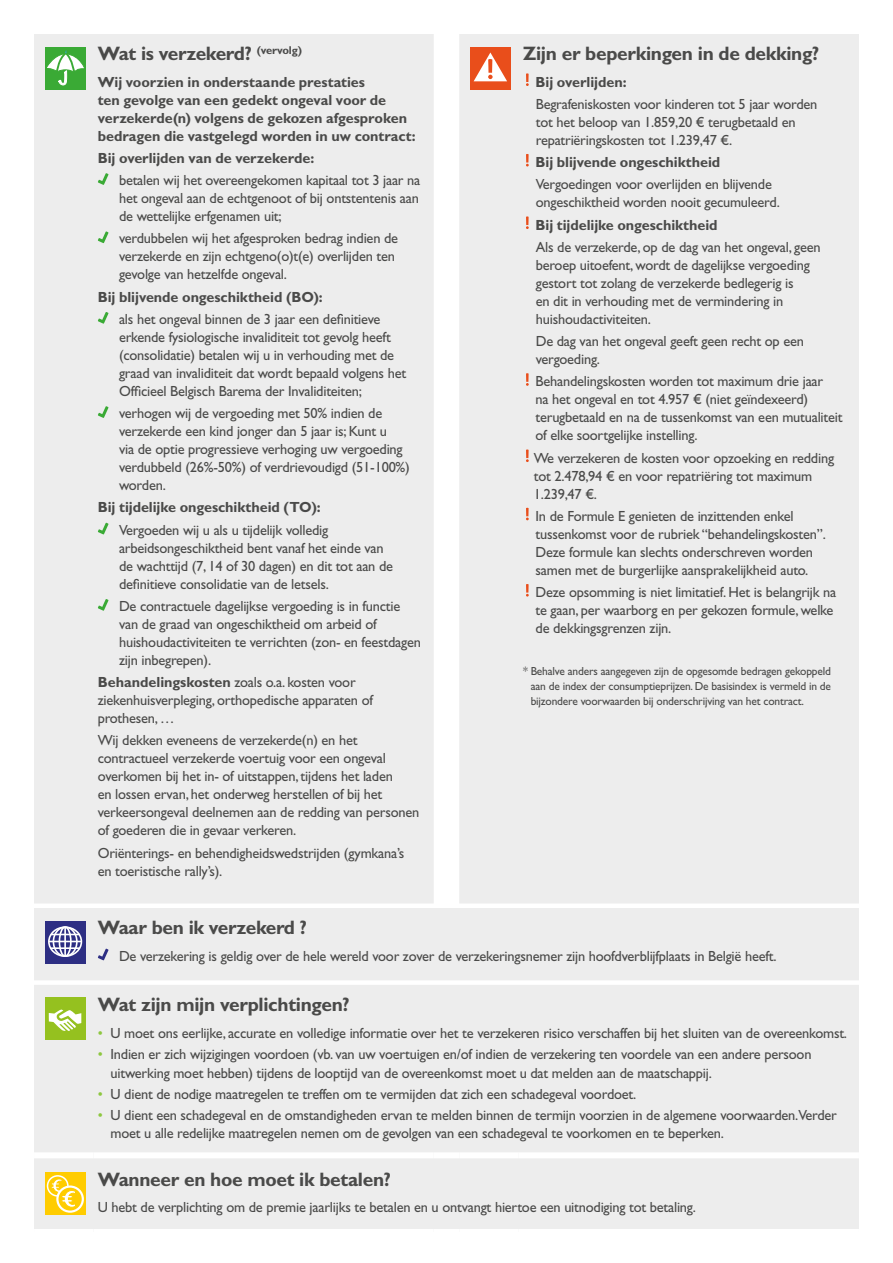
<style>
.page{position:relative;width:893px;height:1263px;background:#fff}
.page>*{position:absolute;margin:0;border:0;box-sizing:border-box;transform-origin:0 0}
.t1{font:700 19.5px "Gill Sans Std";letter-spacing:-.015em;color:#4a4a49}
.t2{font:14.7px/18px "Gill Sans Std";letter-spacing:-.015em;color:#4a4a49}
.t3{font:700 14.7px/18px "Gill Sans Std";letter-spacing:-.005em;color:#4a4a49}
.t4{font:11.7px/15px "Gill Sans Std";letter-spacing:-.015em;color:#4a4a49;text-align:justify}
.s1{font-weight:700}
.s2{color:#8dc73f}
</style>
<div class="page">
<div style="left:34px;top:34px;width:825px;height:1195px;background:#ededed"></div>
<div style="left:94px;top:1152px;width:340px;height:6px;background:#fff"></div>
<div style="left:434px;top:1152px;width:25px;height:6px;background:#fff"></div>
<div style="left:459px;top:1152px;width:60px;height:6px;background:#fff"></div>
<div style="left:519px;top:1152px;width:340px;height:6px;background:#fff"></div>
<div style="left:34px;top:1152px;width:60px;height:6px;background:#fff"></div>
<div style="left:45px;top:47px;width:41px;height:42px;background:#3aaa35"></div>
<svg style="left:47px;top:50px;width:37px;height:35px"></svg>
<svg style="left:98px;top:173px;width:11px;height:12px"></svg>
<svg style="left:98px;top:231px;width:11px;height:12px"></svg>
<svg style="left:98px;top:312px;width:11px;height:12px"></svg>
<svg style="left:98px;top:406px;width:11px;height:12px"></svg>
<svg style="left:98px;top:523px;width:11px;height:11px"></svg>
<svg style="left:98px;top:599px;width:11px;height:12px"></svg>
<div style="left:470px;top:47px;width:41px;height:42px;background:#e94e1b"></div>
<svg style="left:474px;top:53px;width:33px;height:28px"></svg>
<svg style="left:526px;top:73px;width:3px;height:13px"></svg>
<svg style="left:526px;top:154px;width:3px;height:12px"></svg>
<svg style="left:526px;top:216px;width:3px;height:13px"></svg>
<svg style="left:526px;top:373px;width:3px;height:13px"></svg>
<svg style="left:526px;top:449px;width:3px;height:13px"></svg>
<svg style="left:526px;top:508px;width:3px;height:12px"></svg>
<svg style="left:526px;top:584px;width:3px;height:13px"></svg>
<svg style="left:45px;top:921px;width:41px;height:42px"></svg>
<div style="left:48px;top:926px;width:34px;height:31px;border:2px solid #fff;border-radius:50%"></div>
<div style="left:53px;top:926px;width:25px;height:31px;border:2px solid #fff;border-radius:50%"></div>
<div style="left:59px;top:926px;width:13px;height:31px;border:2px solid #fff;border-radius:50%"></div>
<hr style="left:64px;top:927px;width:2px;height:30px;background:#fff">
<svg style="left:51px;top:934px;width:29px;height:1px"></svg>
<hr style="left:51px;top:947px;width:29px;height:2px;background:#fff">
<hr style="left:49px;top:941px;width:32px;height:1px;background:#fff">
<svg style="left:98px;top:949px;width:11px;height:11px"></svg>
<div style="left:45px;top:998px;width:41px;height:42px;background:#95c11f"></div>
<svg style="left:49px;top:1009px;width:33px;height:22px"></svg>
<svg style="left:45px;top:1172px;width:41px;height:43px"></svg>
<div style="left:47px;top:1175px;width:22px;height:22px;border:2px solid #fff;border-radius:50%"></div>
<svg style="left:57px;top:1186px;width:26px;height:25px"></svg>
<div style="left:56px;top:1185px;width:28px;height:28px;border:2px solid #fff;border-radius:50%"></div>
<svg style="left:51px;top:1178px;width:25px;height:30px"></svg>
<h1 class="t1" style="left:98px;top:42px;width:206px">Wat is verzekerd? <sup>(vervolg)</sup></h1>
<p class="t3" style="left:98px;top:73px;width:319px">Wij voorzien in onderstaande prestaties<br>ten gevolge van een gedekt ongeval voor de verzekerde(n) volgens de gekozen afgesproken bedragen die vastgelegd worden in uw contract:</p>
<p class="t3" style="left:98px;top:149px;width:218px">Bij overlijden van de verzekerde:</p>
<p class="t2" style="left:119px;top:171px;width:303px;text-align:justify">betalen wij het overeengekomen kapitaal tot 3 jaar na het ongeval aan de echtgenoot of bij ontstentenis aan de wettelijke erfgenamen uit;</p>
<p class="t2" style="left:119px;top:229px;width:281px">verdubbelen wij het afgesproken bedrag indien de verzekerde en zijn echtgeno(o)t(e) overlijden ten gevolge van hetzelfde ongeval.</p>
<p class="t3" style="left:98px;top:288px;width:227px">Bij blijvende ongeschiktheid (BO):</p>
<p class="t2" style="left:119px;top:310px;width:289px">als het ongeval binnen de 3 jaar een definitieve erkende fysiologische invaliditeit tot gevolg heeft (consolidatie) betalen wij u in verhouding met de graad van invaliditeit dat wordt bepaald volgens het Officieel Belgisch Barema der Invaliditeiten;</p>
<p class="t2" style="left:119px;top:404px;width:292px">verhogen wij de vergoeding met 50% indien de verzekerde een kind jonger dan 5 jaar is; Kunt u<br>via de optie progressieve verhoging uw vergoeding verdubbeld (26%-50%) of verdrievoudigd (51-100%) worden.</p>
<p class="t3" style="left:98px;top:498px;width:224px">Bij tijdelijke ongeschiktheid (TO):</p>
<p class="t2" style="left:119px;top:521px;width:276px">Vergoeden wij u als u tijdelijk volledig arbeidsongeschiktheid bent vanaf het einde van de wachttijd (7, 14 of 30 dagen) en dit tot aan de definitieve consolidatie van de letsels.</p>
<p class="t2" style="left:119px;top:597px;width:303px">De contractuele dagelijkse vergoeding is in functie van de graad van ongeschiktheid om arbeid of huishoudactiviteiten te verrichten (zon- en feestdagen zijn inbegrepen).</p>
<p class="t2" style="left:98px;top:673px;width:277px"><span class="s1">Behandelingskosten</span> zoals o.a. kosten voor ziekenhuisverpleging, orthopedische apparaten of prothesen, …</p>
<p class="t2" style="left:98px;top:731px;width:323px">Wij dekken eveneens de verzekerde(n) en het contractueel verzekerde voertuig voor een ongeval overkomen bij het in- of uitstappen, tijdens het laden<br>en lossen ervan, het onderweg herstellen of bij het verkeersongeval deelnemen aan de redding van personen of goederen die in gevaar verkeren.</p>
<p class="t2" style="left:98px;top:844px;width:308px">Oriënterings- en behendigheidswedstrijden (gymkana’s en toeristische rally’s).</p>
<h1 class="t1" style="left:523px;top:42px;width:298px">Zijn er beperkingen in de dekking?</h1>
<p class="t3" style="left:536px;top:73px;width:92px">Bij overlijden:</p>
<p class="t2" style="left:536px;top:95px;width:283px">Begrafeniskosten voor kinderen tot 5 jaar worden tot het beloop van 1.859,20 € terugbetaald en repatriëringskosten tot 1.239,47 €.</p>
<p class="t3" style="left:536px;top:153px;width:186px">Bij blijvende ongeschiktheid</p>
<p class="t2" style="left:536px;top:175px;width:246px">Vergoedingen voor overlijden en blijvende ongeschiktheid worden nooit gecumuleerd.</p>
<p class="t3" style="left:536px;top:216px;width:184px">Bij tijdelijke ongeschiktheid</p>
<p class="t2" style="left:536px;top:238px;width:286px">Als de verzekerde, op de dag van het ongeval, geen beroep uitoefent, wordt de dagelijkse vergoeding gestort tot zolang de verzekerde bedlegerig is<br>en dit in verhouding met de vermindering in huishoudactiviteiten.</p>
<p class="t2" style="left:536px;top:332px;width:270px">De dag van het ongeval geeft geen recht op een vergoeding.</p>
<p class="t2" style="left:536px;top:372px;width:308px">Behandelingskosten worden tot maximum drie jaar<br>na het ongeval en tot 4.957 € (niet geïndexeerd) terugbetaald en na de tussenkomst van een mutualiteit of elke soortgelijke instelling.</p>
<p class="t2" style="left:534px;top:449px;width:302px">We verzekeren de kosten voor opzoeking en redding tot 2.478,94 € en voor repatriëring tot maximum<br>1.239,47 €.</p>
<p class="t2" style="left:536px;top:507px;width:292px">In de Formule E genieten de inzittenden enkel tussenkomst voor de rubriek “behandelingskosten”.<br>Deze formule kan slechts onderschreven worden samen met de burgerlijke aansprakelijkheid auto.</p>
<p class="t2" style="left:536px;top:583px;width:302px">Deze opsomming is niet limitatief. Het is belangrijk na te gaan, per waarborg en per gekozen formule, welke de dekkingsgrenzen zijn.</p>
<p class="t4" style="left:531px;top:663px;width:302px;text-indent:-8px">* Behalve anders aangegeven zijn de opgesomde bedragen gekoppeld aan de index der consumptieprijzen. De basisindex is vermeld in de bijzondere voorwaarden bij onderschrijving van het contract.</p>
<h1 class="t1" style="left:98px;top:916px;width:211px">Waar ben ik verzekerd ?</h1>
<p class="t2" style="left:119px;top:947px;width:659px">De verzekering is geldig over de hele wereld voor zover de verzekeringsnemer zijn hoofdverblijfplaats in België heeft.</p>
<h1 class="t1" style="left:98px;top:993px;width:253px">Wat zijn mijn verplichtingen?</h1>
<p class="t2" style="left:98px;top:1024px;width:751px"><span class="s2">•</span> U moet ons eerlijke, accurate en volledige informatie over het te verzekeren risico verschaffen bij het sluiten van de overeenkomst.</p>
<p class="t2" style="left:111px;top:1045px;width:702px;line-height:18.8px;text-indent:-13px"><span class="s2">•</span> Indien er zich wijzigingen voordoen (vb. van uw voertuigen en/of indien de verzekering ten voordele van een andere persoon uitwerking moet hebben) tijdens de looptijd van de overeenkomst moet u dat melden aan de maatschappij.</p>
<p class="t2" style="left:98px;top:1085px;width:540px"><span class="s2">•</span> U dient de nodige maatregelen te treffen om te vermijden dat zich een schadegeval voordoet.</p>
<p class="t2" style="left:111px;top:1105px;width:728px;line-height:18.8px;text-indent:-13px"><span class="s2">•</span> U dient een schadegeval en de omstandigheden ervan te melden binnen de termijn voorzien in de algemene voorwaarden.Verder moet u alle redelijke maatregelen nemen om de gevolgen van een schadegeval te voorkomen en te beperken.</p>
<h1 class="t1" style="left:98px;top:1167px;width:295px">Wanneer en hoe moet ik betalen?</h1>
<p class="t2" style="left:98px;top:1198px;width:600px">U hebt de verplichting om de premie jaarlijks te betalen en u ontvangt hiertoe een uitnodiging tot betaling.</p>
</div>
